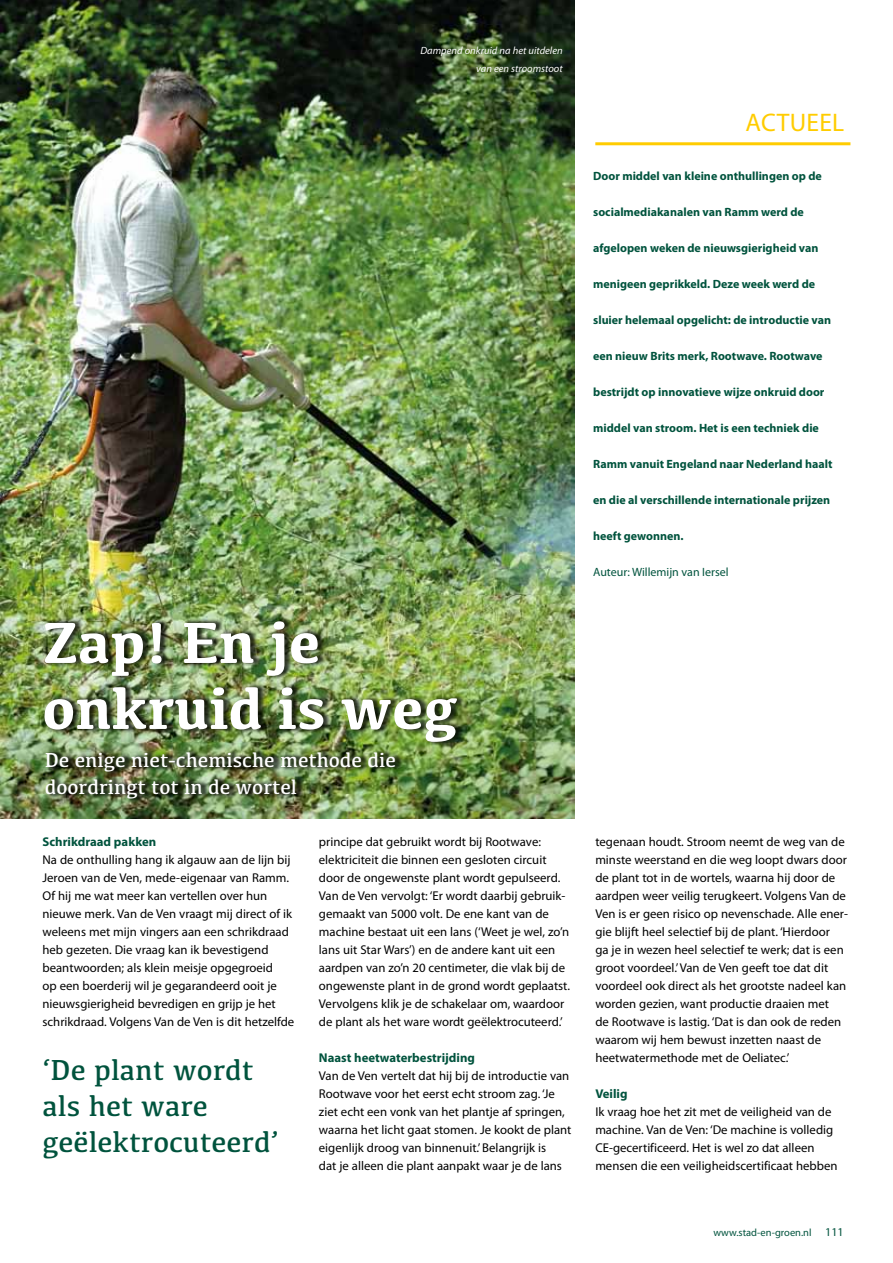
<style>
.page{position:relative;width:893px;height:1263px;background:#fff}
.page>*{position:absolute;margin:0;border:0;box-sizing:border-box;transform-origin:0 0}
.t1{font:700 60px/66px "Kefa";color:#fff}
.t2{font:30px/36px "Kefa";color:#00533d}
.t3{font:25.5px "Myriad Pro";letter-spacing:.01em;color:#fc0}
.t4{font:21px/27px "Kefa";color:#fff}
.t5{font:12.75px/18px "Myriad Pro";color:#000}
.t6{font:700 12.75px "Myriad Pro";color:#00533d}
.t7{font:700 12px "Myriad Pro";color:#00533d}
.t8{font:12px "Myriad Pro";color:#00533d}
.t9{font:italic 10.5px/18px "Myriad Pro";color:#fff;text-align:right}
.t10{font:10.5px "Myriad Pro";color:#00533d}
.s1{font-size:12px}
</style>
<div class="page">
<hr style="left:595px;top:142px;width:255px;height:3px;background:#fc0">
<img style="left:0;top:0;width:574px;height:819px">
<div style="left:45px;top:748px;width:359px;height:55px;background:#000;opacity:.74"></div>
<div style="left:44px;top:617px;width:421px;height:129px;background:#000;opacity:.74"></div>
<p class="t9" style="left:420px;top:41px;width:144px">Dampend onkruid na het uitdelen van een stroomstoot</p>
<h1 class="t1" style="left:43px;top:606px;width:417px">Zap! En je onkruid is weg</h1>
<h3 class="t4" style="left:45px;top:746px;width:353px">De enige niet-chemische methode die doordringt tot in de wortel</h3>
<p class="t6" style="left:43px;top:833px;width:115px">Schrikdraad pakken</p>
<p class="t5" style="left:43px;top:851px;width:253px">Na de onthulling hang ik algauw aan de lijn bij Jeroen van de Ven, mede-eigenaar van Ramm.<br>Of hij me wat meer kan vertellen over hun nieuwe merk. Van de Ven vraagt mij direct of ik weleens met mijn vingers aan een schrikdraad heb gezeten. Die vraag kan ik bevestigend beantwoorden; als klein meisje opgegroeid<br>op een boerderij wil je gegarandeerd ooit je nieuwsgierigheid bevredigen en grijp je het schrikdraad. Volgens Van de Ven is dit hetzelfde</p>
<h2 class="t2" style="left:43px;top:1051px;width:238px">‘De plant wordt als het ware geëlektrocuteerd’</h2>
<p class="t5" style="left:319px;top:833px;width:253px">principe dat gebruikt wordt bij Rootwave: elektriciteit die binnen een gesloten circuit door de ongewenste plant wordt gepulseerd.<br>Van de Ven vervolgt: ‘Er wordt daarbij gebruik&shy;gemaakt van 5000 volt. De ene kant van de machine bestaat uit een lans (‘Weet je wel, zo’n lans uit Star Wars’) en de andere kant uit een aardpen van zo’n 20 centimeter, die vlak bij de ongewenste plant in de grond wordt geplaatst.<br>Vervolgens klik je de schakelaar om, waardoor de plant als het ware wordt geëlektrocuteerd.’</p>
<p class="t6" style="left:319px;top:1049px;width:158px">Naast heetwaterbestrijding</p>
<p class="t5" style="left:319px;top:1067px;width:254px">Van de Ven vertelt dat hij bij de introductie van Rootwave voor het eerst echt stroom zag. ‘Je ziet echt een vonk van het plantje af springen, waarna het licht gaat stomen. Je kookt de plant eigenlijk droog van binnenuit.’ Belangrijk is<br>dat je alleen die plant aanpakt waar je de lans</p>
<h3 class="t3" style="left:746px;top:107px;width:100px">ACTUEEL</h3>
<p class="t7" style="left:593px;top:168px;width:230px">Door middel van kleine onthullingen op de</p>
<p class="t7" style="left:593px;top:204px;width:212px">socialmediakanalen van Ramm werd de</p>
<p class="t7" style="left:593px;top:240px;width:227px">afgelopen weken de nieuwsgierigheid van</p>
<p class="t7" style="left:593px;top:276px;width:224px">menigeen geprikkeld. Deze week werd de</p>
<p class="t7" style="left:593px;top:312px;width:240px">sluier helemaal opgelicht: de introductie van</p>
<p class="t7" style="left:593px;top:348px;width:231px">een nieuw Brits merk, Rootwave. Rootwave</p>
<p class="t7" style="left:593px;top:384px;width:233px">bestrijdt op innovatieve wijze onkruid door</p>
<p class="t7" style="left:593px;top:420px;width:227px">middel van stroom. Het is een techniek die</p>
<p class="t7" style="left:593px;top:456px;width:241px">Ramm vanuit Engeland naar Nederland haalt</p>
<p class="t7" style="left:593px;top:492px;width:239px">en die al verschillende internationale prijzen</p>
<p class="t7" style="left:593px;top:528px;width:92px">heeft gewonnen.</p>
<p class="t8" style="left:593px;top:565px;width:137px">Auteur: Willemijn van Iersel</p>
<p class="t5" style="left:595px;top:833px;width:254px">tegenaan houdt. Stroom neemt de weg van de minste weerstand en die weg loopt dwars door de plant tot in de wortels, waarna hij door de aardpen weer veilig terugkeert. Volgens Van de Ven is er geen risico op nevenschade. Alle ener&shy;gie blijft heel selectief bij de plant. ‘Hierdoor<br>ga je in wezen heel selectief te werk; dat is een groot voordeel.’ Van de Ven geeft toe dat dit voordeel ook direct als het grootste nadeel kan worden gezien, want productie draaien met<br>de Rootwave is lastig. ‘Dat is dan ook de reden waarom wij hem bewust inzetten naast de heetwatermethode met de Oeliatec.’</p>
<p class="t6" style="left:595px;top:1086px;width:34px">Veilig</p>
<p class="t5" style="left:595px;top:1103px;width:244px">Ik vraag hoe het zit met de veiligheid van de machine. Van de Ven: ‘De machine is volledig CE-gecertificeerd. Het is wel zo dat alleen mensen die een veiligheidscertificaat hebben</p>
<p class="t10" style="left:713px;top:1226px;width:132px">www.stad-en-groen.nl <span class="s1">111</span></p>
</div>
